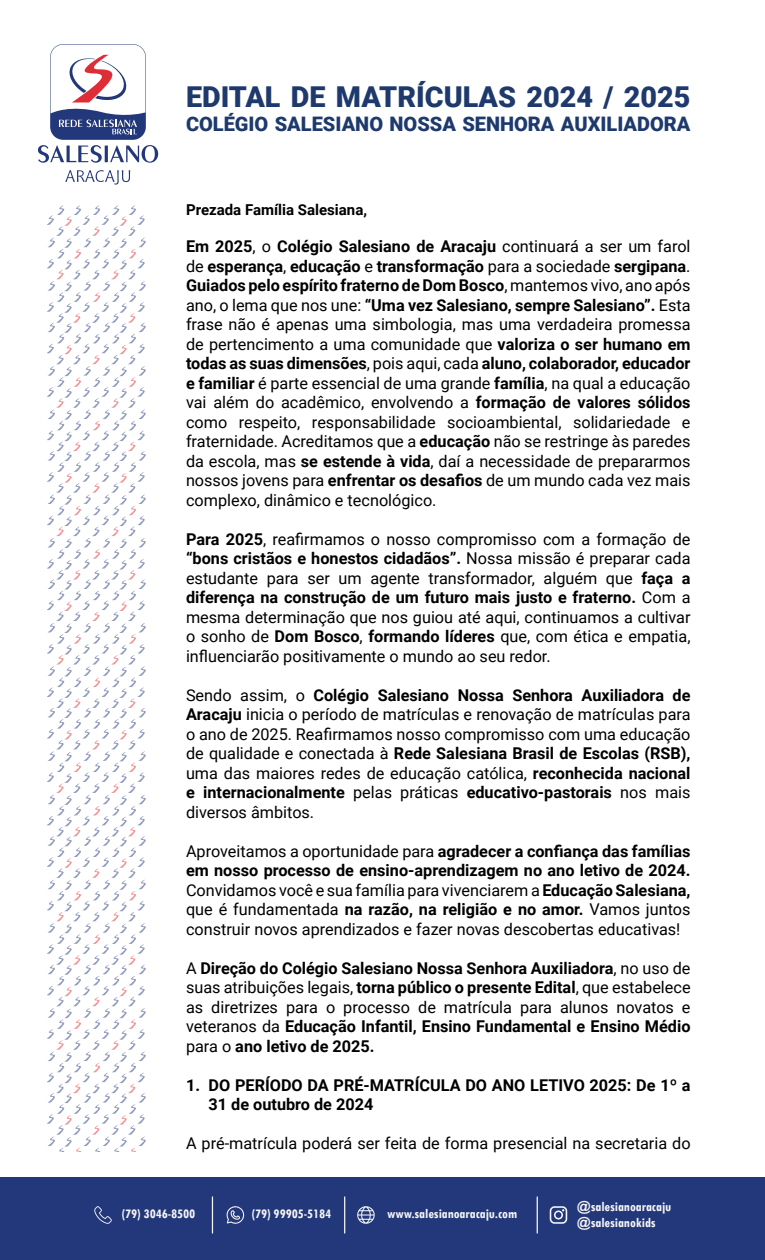
<style>
.page{position:relative;width:765px;height:1260px;background:#fff}
.page>*{position:absolute;margin:0;border:0;box-sizing:border-box;transform-origin:0 0}
.t1{font:900 28.75px "Roboto";color:#1e396c}
.t2{font:900 20px "Roboto";color:#1e396c}
.t3{font:16.25px/19.5px "Roboto";color:#000;text-align:justify}
.t4{font:700 16.25px/19.5px "Roboto";color:#000;text-align:justify}
.t5{font:700 15px "Roboto";color:#000}
.t6{font:700 condensed 13.88px/16.6px "Tw Cen";color:#f6f6f6}
.s1{font-weight:700}
.s2{font-weight:400}
</style>
<div class="page">
<div style="left:0;top:1177px;width:765px;height:83px;background:#23387a"></div>
<svg style="left:65px;top:170px;width:65px;height:15px"></svg>
<svg style="left:38px;top:44px;width:120px;height:119px"></svg>
<svg style="left:48px;top:205px;width:98px;height:947px"></svg>
<svg style="left:94px;top:1206px;width:18px;height:18px"></svg>
<hr style="left:212px;top:1197px;width:1px;height:36px;background:#f6f6f6">
<svg style="left:227px;top:1206px;width:17px;height:18px"></svg>
<svg style="left:357px;top:1206px;width:18px;height:18px"></svg>
<hr style="left:344px;top:1197px;width:1px;height:36px;background:#f6f6f6">
<svg style="left:550px;top:1206px;width:17px;height:18px"></svg>
<hr style="left:537px;top:1197px;width:1px;height:36px;background:#f6f6f6">
<h1 class="t1" style="left:186px;top:77px;width:506px">EDITAL DE MATRÍCULAS 2024 / 2025</h1>
<p class="t2" style="left:186px;top:110px;width:506px">COLÉGIO SALESIANO NOSSA SENHORA AUXILIADORA</p>
<p class="t5" style="left:186px;top:199px;width:183px">Prezada Família Salesiana,</p>
<p class="t3" style="left:186px;top:236px;width:506px"><span class="s1">Em 2025</span>, o <span class="s1">Colégio Salesiano de Aracaju</span> continuará a ser um farol de <span class="s1">esperança</span>, <span class="s1">educação</span> e <span class="s1">transformação</span> para a sociedade <span class="s1">sergipana</span>.<br><span class="s1">Guiados pelo espírito fraterno de Dom Bosco</span>, mantemos vivo, ano após ano, o lema que nos une: <span class="s1">“Uma vez Salesiano, sempre Salesiano”.</span> Esta frase não é apenas uma simbologia, mas uma verdadeira promessa de pertencimento a uma comunidade que <span class="s1">valoriza o ser humano em todas as suas dimensões</span>, pois aqui, cada <span class="s1">aluno, colaborador, educador e familiar</span> é parte essencial de uma grande <span class="s1">família</span>, na qual a educação vai além do acadêmico, envolvendo a <span class="s1">formação de valores sólidos </span>como respeito, responsabilidade socioambiental, solidariedade e fraternidade. Acreditamos que a <span class="s1">educação</span> não se restringe às paredes da escola, mas <span class="s1">se estende à vida</span>, daí a necessidade de prepararmos nossos jovens para <span class="s1">enfrentar os desafios</span> de um mundo cada vez mais complexo, dinâmico e tecnológico.</p>
<p class="t3" style="left:186px;top:529px;width:506px"><span class="s1">Para 2025</span>, reafirmamos o nosso compromisso com a formação de <span class="s1">“bons cristãos e honestos cidadãos”.</span> Nossa missão é preparar cada estudante para ser um agente transformador, alguém que <span class="s1">faça a diferença na construção de um futuro mais justo e fraterno.</span> Com a mesma determinação que nos guiou até aqui, continuamos a cultivar o sonho de <span class="s1">Dom Bosco</span>, <span class="s1">formando líderes</span> que, com ética e empatia, influenciarão positivamente o mundo ao seu redor.</p>
<p class="t3" style="left:186px;top:685px;width:506px">Sendo assim, o <span class="s1">Colégio Salesiano Nossa Senhora Auxiliadora de Aracaju</span> inicia o período de matrículas e renovação de matrículas para o ano de 2025. Reafirmamos nosso compromisso com uma educação de qualidade e conectada à <span class="s1">Rede Salesiana Brasil de Escolas (RSB), </span>uma das maiores redes de educação católica, <span class="s1">reconhecida nacional e internacionalmente</span> pelas práticas <span class="s1">educativo-pastorais</span> nos mais diversos âmbitos.</p>
<p class="t3" style="left:186px;top:841px;width:506px">Aproveitamos a oportunidade para <span class="s1">agradecer a confiança das famílias em nosso processo de ensino-aprendizagem no ano letivo de 2024.<br></span>Convidamos você e sua família para vivenciarem a <span class="s1">Educação Salesiana, </span>que é fundamentada <span class="s1">na razão, na religião e no amor.</span> Vamos juntos construir novos aprendizados e fazer novas descobertas educativas!</p>
<p class="t4" style="left:186px;top:958px;width:506px"><span class="s2">A</span> Direção do Colégio Salesiano Nossa Senhora Auxiliadora<span class="s2">, no uso de suas atribuições legais,</span> torna público o presente Edital<span class="s2">, que estabelece as diretrizes para o processo de matrícula para alunos novatos e veteranos da</span> Educação Infantil, Ensino Fundamental e Ensino Médio <span class="s2">para o</span> ano letivo de 2025.</p>
<p class="t4" style="left:209px;top:1075px;width:484px;text-indent:-23px">1. DO PERÍODO DA PRÉ-MATRÍCULA DO ANO LETIVO 2025: De 1º a<br>31 de outubro de 2024</p>
<p class="t3" style="left:186px;top:1133px;width:506px">A pré-matrícula poderá ser feita de forma presencial na secretaria do</p>
<p class="t6" style="left:122px;top:1205px;width:75px">(79) 3046-8500</p>
<p class="t6" style="left:252px;top:1205px;width:81px">(79) 99905-5184</p>
<p class="t6" style="left:387px;top:1205px;width:131px">www.salesianoaracaju.com</p>
<p class="t6" style="left:577px;top:1198px;width:96px">@salesianoaracaju @salesianokids</p>
</div>
